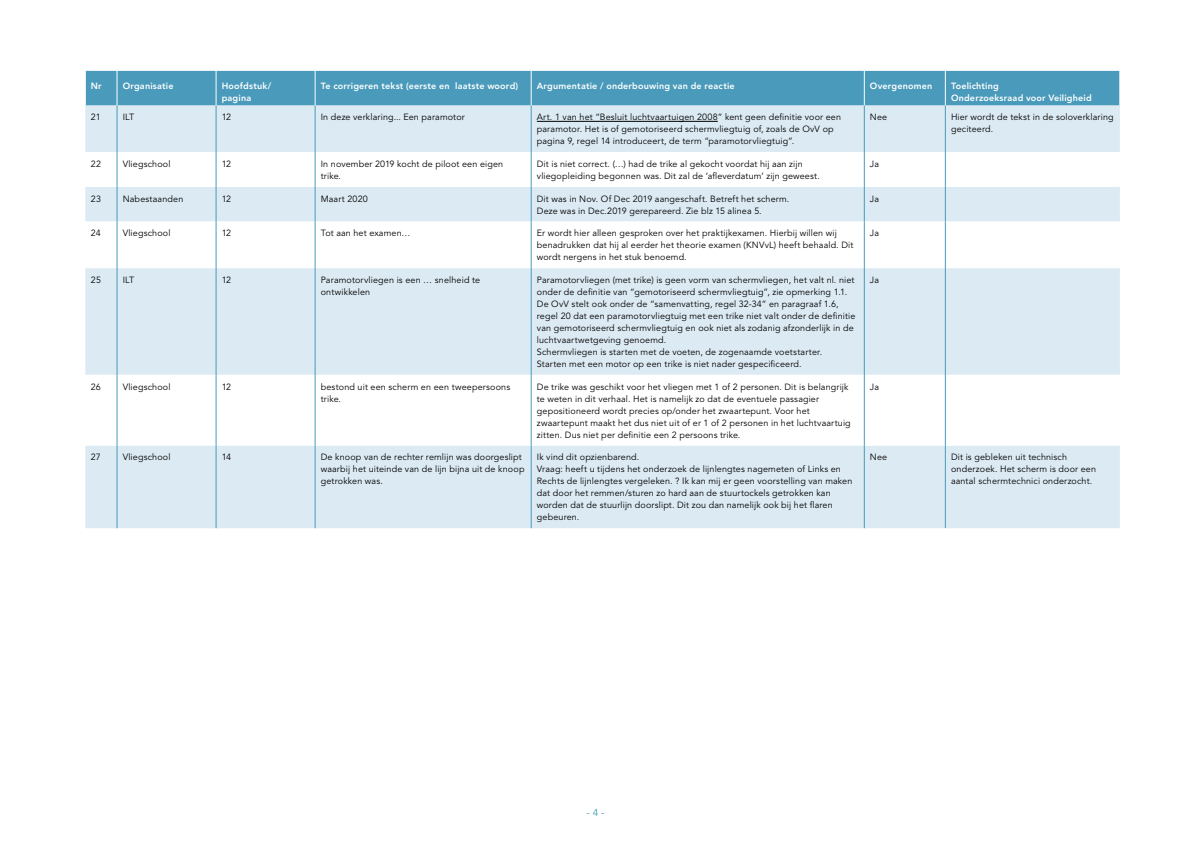
<style>
.page{position:relative;width:1191px;height:842px;background:#fff}
.page>*{position:absolute;margin:0;border:0;box-sizing:border-box;transform-origin:0 0}
.t1{font:10px "Avenir LT Std";color:#499abb}
.t2{font:9px/12px "Avenir LT Std";letter-spacing:.015em;color:#000}
.t3{font:800 9px/12px "Avenir LT Std";letter-spacing:.02em;color:#fff}
</style>
<div class="page">
<div style="left:86px;top:71px;width:1033px;height:35px;background:#499abb"></div>
<div style="left:85px;top:106px;width:1034px;height:422px;background:#dceaf3"></div>
<svg style="left:85px;top:152px;width:1034px;height:293px"></svg>
<hr style="left:117px;top:71px;width:1px;height:35px;background:#fff">
<hr style="left:216px;top:71px;width:1px;height:35px;background:#fff">
<hr style="left:315px;top:71px;width:1px;height:35px;background:#fff">
<hr style="left:531px;top:71px;width:1px;height:35px;background:#fff">
<hr style="left:864px;top:71px;width:1px;height:35px;background:#fff">
<hr style="left:945px;top:71px;width:1px;height:35px;background:#fff">
<hr style="left:117px;top:106px;width:1px;height:46px;background:#499abb">
<hr style="left:216px;top:106px;width:1px;height:46px;background:#499abb">
<hr style="left:315px;top:106px;width:1px;height:46px;background:#499abb">
<hr style="left:531px;top:106px;width:1px;height:46px;background:#499abb">
<hr style="left:864px;top:106px;width:1px;height:46px;background:#499abb">
<hr style="left:945px;top:106px;width:1px;height:46px;background:#499abb">
<hr style="left:117px;top:152px;width:1px;height:35px;background:#499abb">
<hr style="left:216px;top:152px;width:1px;height:35px;background:#499abb">
<hr style="left:315px;top:152px;width:1px;height:35px;background:#499abb">
<hr style="left:531px;top:152px;width:1px;height:35px;background:#499abb">
<hr style="left:864px;top:152px;width:1px;height:35px;background:#499abb">
<hr style="left:945px;top:152px;width:1px;height:35px;background:#499abb">
<hr style="left:117px;top:187px;width:1px;height:34px;background:#499abb">
<hr style="left:216px;top:187px;width:1px;height:34px;background:#499abb">
<hr style="left:315px;top:187px;width:1px;height:34px;background:#499abb">
<hr style="left:531px;top:187px;width:1px;height:34px;background:#499abb">
<hr style="left:864px;top:187px;width:1px;height:34px;background:#499abb">
<hr style="left:945px;top:187px;width:1px;height:34px;background:#499abb">
<hr style="left:117px;top:221px;width:1px;height:47px;background:#499abb">
<hr style="left:216px;top:221px;width:1px;height:47px;background:#499abb">
<hr style="left:315px;top:221px;width:1px;height:47px;background:#499abb">
<hr style="left:531px;top:221px;width:1px;height:47px;background:#499abb">
<hr style="left:864px;top:221px;width:1px;height:47px;background:#499abb">
<hr style="left:945px;top:221px;width:1px;height:47px;background:#499abb">
<hr style="left:117px;top:268px;width:1px;height:107px;background:#499abb">
<hr style="left:216px;top:268px;width:1px;height:107px;background:#499abb">
<hr style="left:315px;top:268px;width:1px;height:107px;background:#499abb">
<hr style="left:531px;top:268px;width:1px;height:107px;background:#499abb">
<hr style="left:864px;top:268px;width:1px;height:107px;background:#499abb">
<hr style="left:945px;top:268px;width:1px;height:107px;background:#499abb">
<hr style="left:117px;top:375px;width:1px;height:70px;background:#499abb">
<hr style="left:216px;top:375px;width:1px;height:70px;background:#499abb">
<hr style="left:315px;top:375px;width:1px;height:70px;background:#499abb">
<hr style="left:531px;top:375px;width:1px;height:70px;background:#499abb">
<hr style="left:864px;top:375px;width:1px;height:70px;background:#499abb">
<hr style="left:945px;top:375px;width:1px;height:70px;background:#499abb">
<hr style="left:117px;top:445px;width:1px;height:83px;background:#499abb">
<hr style="left:216px;top:445px;width:1px;height:83px;background:#499abb">
<hr style="left:315px;top:445px;width:1px;height:83px;background:#499abb">
<hr style="left:531px;top:445px;width:1px;height:83px;background:#499abb">
<hr style="left:864px;top:445px;width:1px;height:83px;background:#499abb">
<hr style="left:945px;top:445px;width:1px;height:83px;background:#499abb">
<hr style="left:537px;top:121px;width:181px;height:1px;background:#000">
<p class="t3" style="left:91px;top:80px;width:12px">Nr</p>
<p class="t3" style="left:123px;top:80px;width:52px">Organisatie</p>
<p class="t3" style="left:222px;top:80px;width:51px">Hoofdstuk/ pagina</p>
<p class="t3" style="left:321px;top:80px;width:199px">Te corrigeren tekst (eerste en laatste woord)</p>
<p class="t3" style="left:537px;top:80px;width:199px">Argumentatie / onderbouwing van de reactie</p>
<p class="t3" style="left:870px;top:80px;width:64px">Overgenomen</p>
<p class="t3" style="left:951px;top:80px;width:142px">Toelichting<br>Onderzoeksraad voor Veiligheid</p>
<p class="t2" style="left:91px;top:112px;width:11px">21</p>
<p class="t2" style="left:123px;top:112px;width:13px">ILT</p>
<p class="t2" style="left:222px;top:112px;width:11px">12</p>
<p class="t2" style="left:321px;top:112px;width:145px">In deze verklaring... Een paramotor</p>
<p class="t2" style="left:537px;top:112px;width:306px">Art. 1 van het “Besluit luchtvaartuigen 2008” kent geen definitie voor een paramotor. Het is of gemotoriseerd schermvliegtuig of, zoals de OvV op pagina 9, regel 14 introduceert, de term “paramotorvliegtuig”.</p>
<p class="t2" style="left:870px;top:112px;width:19px">Nee</p>
<p class="t2" style="left:951px;top:112px;width:164px">Hier wordt de tekst in de soloverklaring geciteerd.</p>
<p class="t2" style="left:91px;top:158px;width:12px">22</p>
<p class="t2" style="left:123px;top:158px;width:49px">Vliegschool</p>
<p class="t2" style="left:222px;top:158px;width:11px">12</p>
<p class="t2" style="left:321px;top:158px;width:184px">In november 2019 kocht de piloot een eigen trike.</p>
<p class="t2" style="left:537px;top:158px;width:284px">Dit is niet correct. (…) had de trike al gekocht voordat hij aan zijn vliegopleiding begonnen was. Dit zal de ‘afleverdatum’ zijn geweest.</p>
<p class="t2" style="left:870px;top:158px;width:11px">Ja</p>
<p class="t2" style="left:91px;top:193px;width:12px">23</p>
<p class="t2" style="left:123px;top:193px;width:62px">Nabestaanden</p>
<p class="t2" style="left:222px;top:193px;width:11px">12</p>
<p class="t2" style="left:321px;top:193px;width:48px">Maart 2020</p>
<p class="t2" style="left:537px;top:193px;width:254px">Dit was in Nov. Of Dec 2019 aangeschaft. Betreft het scherm.<br>Deze was in Dec.2019 gerepareerd. Zie blz 15 alinea 5.</p>
<p class="t2" style="left:870px;top:193px;width:11px">Ja</p>
<p class="t2" style="left:91px;top:228px;width:11px">24</p>
<p class="t2" style="left:123px;top:228px;width:49px">Vliegschool</p>
<p class="t2" style="left:222px;top:228px;width:11px">12</p>
<p class="t2" style="left:321px;top:228px;width:91px">Tot aan het examen…</p>
<p class="t2" style="left:537px;top:228px;width:318px">Er wordt hier alleen gesproken over het praktijkexamen. Hierbij willen wij benadrukken dat hij al eerder het theorie examen (KNVvL) heeft behaald. Dit wordt nergens in het stuk benoemd.</p>
<p class="t2" style="left:870px;top:228px;width:11px">Ja</p>
<p class="t2" style="left:91px;top:274px;width:12px">25</p>
<p class="t2" style="left:123px;top:274px;width:13px">ILT</p>
<p class="t2" style="left:222px;top:274px;width:11px">12</p>
<p class="t2" style="left:321px;top:274px;width:161px">Paramotorvliegen is een … snelheid te ontwikkelen</p>
<p class="t2" style="left:537px;top:274px;width:320px">Paramotorvliegen (met trike) is geen vorm van schermvliegen, het valt nl. niet onder de definitie van “gemotoriseerd schermvliegtuig”, zie opmerking 1.1.<br>De OvV stelt ook onder de “samenvatting, regel 32-34” en paragraaf 1.6, regel 20 dat een paramotorvliegtuig met een trike niet valt onder de definitie van gemotoriseerd schermvliegtuig en ook niet als zodanig afzonderlijk in de luchtvaartwetgeving genoemd.<br>Schermvliegen is starten met de voeten, de zogenaamde voetstarter.<br>Starten met een motor op een trike is niet nader gespecificeerd.</p>
<p class="t2" style="left:870px;top:274px;width:11px">Ja</p>
<p class="t2" style="left:91px;top:381px;width:11px">26</p>
<p class="t2" style="left:123px;top:381px;width:49px">Vliegschool</p>
<p class="t2" style="left:222px;top:381px;width:11px">12</p>
<p class="t2" style="left:321px;top:381px;width:191px">bestond uit een scherm en een tweepersoons trike.</p>
<p class="t2" style="left:537px;top:381px;width:315px">De trike was geschikt voor het vliegen met 1 of 2 personen. Dit is belangrijk te weten in dit verhaal. Het is namelijk zo dat de eventuele passagier gepositioneerd wordt precies op/onder het zwaartepunt. Voor het zwaartepunt maakt het dus niet uit of er 1 of 2 personen in het luchtvaartuig zitten. Dus niet per definitie een 2 persoons trike.</p>
<p class="t2" style="left:870px;top:381px;width:11px">Ja</p>
<p class="t2" style="left:91px;top:452px;width:11px">27</p>
<p class="t2" style="left:123px;top:452px;width:49px">Vliegschool</p>
<p class="t2" style="left:222px;top:452px;width:11px">14</p>
<p class="t2" style="left:321px;top:452px;width:205px">De knoop van de rechter remlijn was doorgeslipt waarbij het uiteinde van de lijn bijna uit de knoop getrokken was.</p>
<p class="t2" style="left:537px;top:452px;width:317px">Ik vind dit opzienbarend.<br>Vraag: heeft u tijdens het onderzoek de lijnlengtes nagemeten of Links en Rechts de lijnlengtes vergeleken. ? Ik kan mij er geen voorstelling van maken dat door het remmen/sturen zo hard aan de stuurtockels getrokken kan worden dat de stuurlijn doorslipt. Dit zou dan namelijk ook bij het flaren gebeuren.</p>
<p class="t2" style="left:870px;top:452px;width:19px">Nee</p>
<p class="t2" style="left:951px;top:452px;width:147px">Dit is gebleken uit technisch onderzoek. Het scherm is door een aantal schermtechnici onderzocht.</p>
<p class="t1" style="left:586px;top:807px;width:20px">- 4 -</p>
</div>
